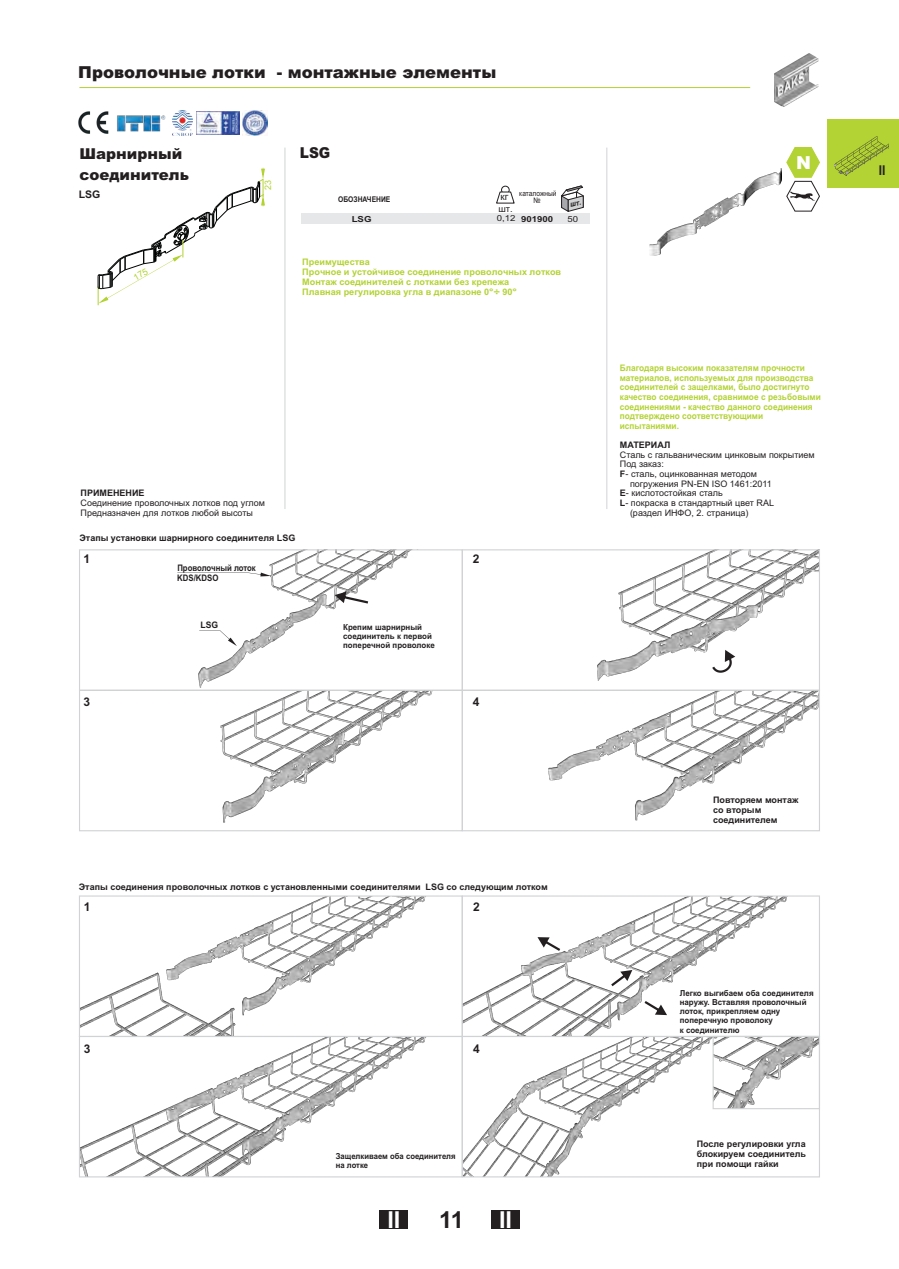
<style>
.page{position:relative;width:899px;height:1269px;background:#fff}
.page>*{position:absolute;margin:0;border:0;box-sizing:border-box;transform-origin:0 0}
.t1{font:700 23.4px "Arial";color:#fff}
.t2{font:700 23.4px "Arial";color:#231f20}
.t3{font:900 17.85px "Arial";color:#fff}
.t4{font:900 16.5px "Arial";color:#231f20}
.t5{font:900 15px/21.1px "Arial";color:#231f20}
.t6{font:900 15px "Arial";color:#231f20;scale:.91 1}
.t7{font:700 13.5px "Arial";color:#231f20;scale:.88 1}
.t8{font:700 12px "Arial";color:#231f20}
.t9{font:700 10.5px "Arial";color:#231f20}
.t10{font:9.9px "Arial";color:#231f20}
.t11{font:9.3px "Arial";color:#231f20}
.t12{font:9px "Arial";color:#231f20}
.t13{font:700 9px/9.6px "Arial";color:#b3d234;scale:.93 1}
.t14{font:700 9px/10.1px "Arial";color:#231f20;text-align:justify}
.t15{font:700 9px/10.4px "Arial Narrow";color:#b3d234;scale:1.24 1}
.t16{font:700 9px/10.1px "Arial";color:#231f20;scale:.87 1}
.t17{font:700 9px "Arial";color:#231f20;scale:.96 1}
.t18{font:9px "Arial";color:#b3d234}
.t19{font:700 8.4px "Arial";color:#231f20;scale:1.16 1}
.t20{font:8.4px "Arial";color:#231f20;scale:1.16 1}
.t21{font:700 8.25px/9.3px "Arial";color:#231f20;scale:.96 1}
.t22{font:700 8.25px/9.3px "Arial";color:#231f20;scale:.93 1}
.t23{font:700 7.8px "Arial";color:#231f20;scale:.86 1}
.t24{font:7.65px/6.9px "Arial";color:#231f20;text-align:center;scale:.86 1}
.s1{font-weight:400}
.s2{font-weight:700}
</style>
<div class="page">
<img style="left:81px;top:1038px;width:658px;height:137px">
<div style="left:462px;top:1036px;width:358px;height:141px;border:1px solid #d1d2d4"></div>
<img style="left:774px;top:54px;width:45px;height:52px">
<hr style="left:79px;top:87px;width:671px;height:1px;background:#b3d234">
<hr style="left:285px;top:148px;width:1px;height:361px;background:#d1d2d4">
<hr style="left:606px;top:148px;width:1px;height:361px;background:#d1d2d4">
<div style="left:379px;top:1210px;width:29px;height:18px;background:#231f20"></div>
<div style="left:491px;top:1210px;width:29px;height:18px;background:#231f20"></div>
<img style="left:650px;top:169px;width:131px;height:86px">
<div style="left:301px;top:214px;width:195px;height:10px;background:#e6e7e9"></div>
<div style="left:501px;top:186px;width:8px;height:8px;border:1px solid #231f20;border-radius:50%"></div>
<svg style="left:496px;top:191px;width:19px;height:13px"></svg>
<div style="left:491px;top:214px;width:28px;height:10px;background:#e6e7e9"></div>
<div style="left:519px;top:214px;width:71px;height:10px;background:#e6e7e9"></div>
<img style="left:81px;top:897px;width:706px;height:138px">
<div style="left:79px;top:895px;width:384px;height:142px;border:1px solid #d1d2d4"></div>
<div style="left:462px;top:895px;width:358px;height:142px;border:1px solid #d1d2d4"></div>
<div style="left:79px;top:1036px;width:384px;height:141px;border:1px solid #d1d2d4"></div>
<img style="left:198px;top:551px;width:212px;height:136px">
<div style="left:79px;top:549px;width:384px;height:142px;border:1px solid #d1d2d4"></div>
<img style="left:597px;top:551px;width:221px;height:130px">
<div style="left:462px;top:549px;width:358px;height:142px;border:1px solid #d1d2d4"></div>
<svg style="left:177px;top:572px;width:94px;height:4px"></svg>
<svg style="left:199px;top:630px;width:38px;height:16px"></svg>
<svg style="left:335px;top:592px;width:33px;height:11px"></svg>
<svg style="left:712px;top:650px;width:23px;height:23px"></svg>
<img style="left:220px;top:692px;width:212px;height:131px">
<div style="left:79px;top:690px;width:384px;height:141px;border:1px solid #d1d2d4"></div>
<img style="left:548px;top:692px;width:270px;height:128px">
<div style="left:462px;top:690px;width:358px;height:141px;border:1px solid #d1d2d4"></div>
<svg style="left:537px;top:937px;width:23px;height:14px"></svg>
<svg style="left:644px;top:1001px;width:23px;height:14px"></svg>
<svg style="left:611px;top:970px;width:21px;height:16px"></svg>
<img style="left:714px;top:1038px;width:104px;height:69px">
<div style="left:712px;top:1036px;width:108px;height:73px;border:1px solid #d1d2d4"></div>
<svg style="left:786px;top:147px;width:34px;height:65px"></svg>
<img style="left:79px;top:112px;width:86px;height:21px">
<img style="left:196px;top:111px;width:43px;height:23px">
<img style="left:172px;top:110px;width:21px;height:25px">
<img style="left:242px;top:110px;width:25px;height:25px">
<div style="left:827px;top:119px;width:72px;height:69px;background:#b3d234"></div>
<img style="left:835px;top:137px;width:53px;height:38px">
<svg style="left:97px;top:168px;width:168px;height:137px"></svg>
<svg style="left:561px;top:185px;width:23px;height:27px"></svg>
<h3 class="t4" style="left:78px;top:66px;width:419px">Проволочные лотки - монтажные элементы</h3>
<h3 class="t5" style="left:80px;top:145px;width:111px">Шарнирный соединитель</h3>
<p class="t9" style="left:79px;top:190px;width:23px">LSG</p>
<p class="t18" style="left:265px;top:190px;width:12px;rotate:-90deg">23</p>
<h3 class="t6" style="left:300px;top:148px;width:35px">LSG</h3>
<p class="t24" style="left:519px;top:191px;width:45px">каталожный №</p>
<p class="t10" style="left:500px;top:193px;width:9px">кг</p>
<p class="t19" style="left:497px;top:216px;width:50px"><span class="s1">0,12</span> 901900</p>
<p class="t20" style="left:568px;top:216px;width:11px">50</p>
<p class="t23" style="left:338px;top:196px;width:62px">ОБОЗНАЧЕНИЕ</p>
<p class="t19" style="left:352px;top:216px;width:19px">LSG</p>
<p class="t15" style="left:302px;top:257px;width:210px">Преимущества<br>Прочное и устойчивое соединение проволочных лотков Монтаж соединителей с лотками без крепежа<br>Плавная регулировка угла в диапазоне 0°÷ 90°</p>
<p class="t11" style="left:498px;top:205px;width:16px">шт.</p>
<p class="t14" style="left:81px;top:489px;width:65px">ПРИМЕНЕНИЕ</p>
<p class="t12" style="left:81px;top:509px;width:174px">Предназначен для лотков любой высоты</p>
<p class="t12" style="left:81px;top:499px;width:186px">Соединение проволочных лотков под углом</p>
<p class="t14" style="left:80px;top:534px;width:217px">Этапы установки шарнирного соединителя LSG</p>
<h3 class="t8" style="left:83px;top:555px;width:8px">1</h3>
<h3 class="t8" style="left:473px;top:555px;width:8px">2</h3>
<p class="t16" style="left:177px;top:563px;width:92px">Проволочный лоток<br>KDS/KDSO</p>
<p class="t17" style="left:200px;top:622px;width:20px">LSG</p>
<p class="t21" style="left:343px;top:623px;width:97px">Крепим шарнирный соединитель к первой поперечной проволоке</p>
<h3 class="t8" style="left:83px;top:697px;width:8px">3</h3>
<h3 class="t8" style="left:473px;top:697px;width:8px">4</h3>
<p class="t14" style="left:79px;top:882px;width:470px">Этапы соединения проволочных лотков с установленными соединителями LSG со следующим лотком</p>
<h3 class="t8" style="left:84px;top:902px;width:8px">1</h3>
<h3 class="t8" style="left:473px;top:902px;width:8px">2</h3>
<h3 class="t8" style="left:84px;top:1044px;width:8px">3</h3>
<h3 class="t8" style="left:473px;top:1044px;width:8px">4</h3>
<p class="t22" style="left:336px;top:1152px;width:130px">Защелкиваем оба соединителя на лотке</p>
<h1 class="t1" style="left:387px;top:1210px;width:14px">II</h1>
<h1 class="t1" style="left:499px;top:1210px;width:14px">II</h1>
<h1 class="t2" style="left:439px;top:1211px;width:26px">11</h1>
<h2 class="t3" style="left:796px;top:156px;width:16px">N</h2>
<p class="t13" style="left:620px;top:364px;width:218px">Благодаря высоким показателям прочности материалов, используемых для производства соединителей с защелками, было достигнуто качество соединения, сравнимое с резьбовыми соединениями - качество данного соединения подтверждено соответствующими испытаниями.</p>
<p class="t14" style="left:620px;top:441px;width:52px">МАТЕРИАЛ</p>
<p class="t12" style="left:620px;top:461px;width:45px">Под заказ:</p>
<p class="t12" style="left:620px;top:470px;width:139px"><span class="s2">F</span>- сталь, оцинкованная методом</p>
<p class="t12" style="left:630px;top:480px;width:143px">погружения PN-EN ISO 1461:2011</p>
<p class="t12" style="left:620px;top:490px;width:104px"><span class="s2">E</span>- кислотостойкая сталь</p>
<p class="t12" style="left:620px;top:499px;width:156px"><span class="s2">L</span>- покраска в стандартный цвет RAL</p>
<p class="t12" style="left:630px;top:509px;width:120px">(раздел ИНФО, 2. страница)</p>
<p class="t12" style="left:620px;top:451px;width:196px">Сталь с гальваническим цинковым покрытием</p>
<p class="t14" style="left:713px;top:796px;width:87px;text-align:left">Повторяем монтаж со вторым соединителем</p>
<p class="t21" style="left:680px;top:989px;width:141px">Легко выгибаем оба соединителя наружу. Вставляя проволочный лоток, прикрепляем одну поперечную проволоку<br>к соединителю</p>
<p class="t14" style="left:697px;top:1140px;width:111px">После регулировки угла блокируем соединитель при помощи гайки</p>
<h3 class="t7" style="left:879px;top:165px;width:9px">II</h3>
</div>
